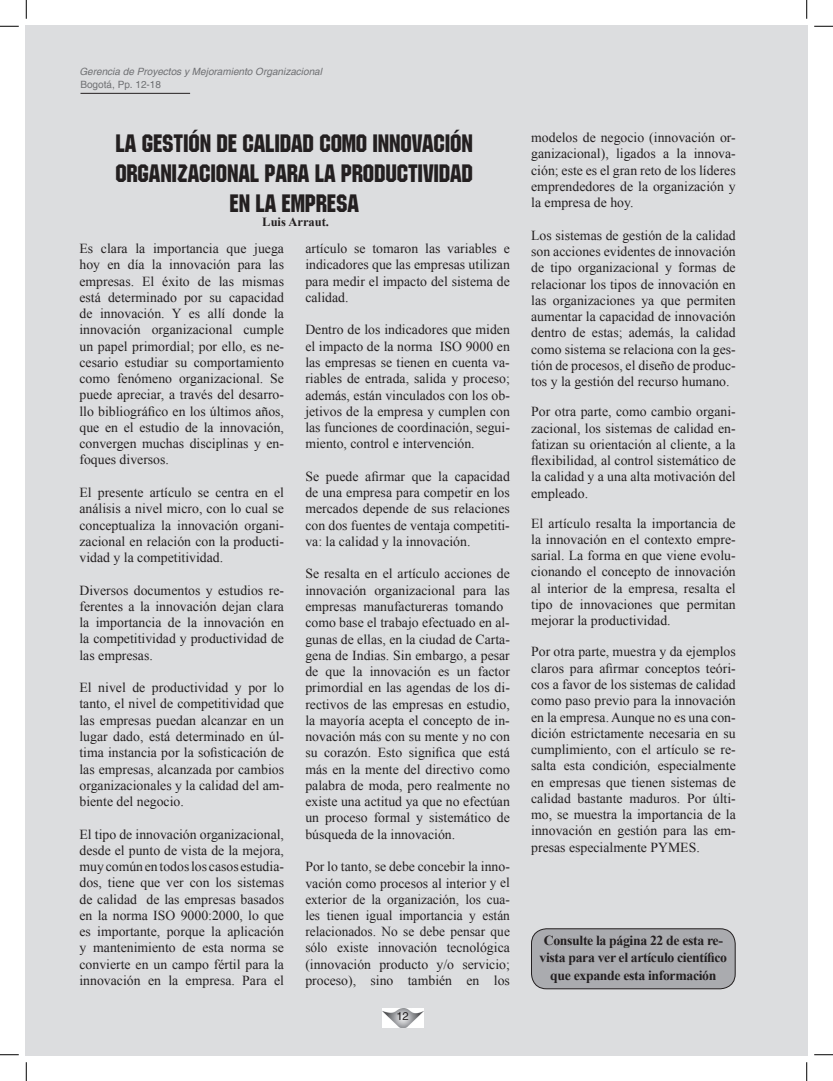
<style>
.page{position:relative;width:833px;height:1081px;background:#fff}
.page>*{position:absolute;margin:0;border:0;box-sizing:border-box;transform-origin:0 0}
.t1{font:25px/30px "Machine IT Cby BT";letter-spacing:-.01em;color:#231f20;text-align:center}
.t2{font:13.75px/16.2px "Times New Roman";color:#231f20;text-align:justify}
.t3{font:700 13.75px/17.5px "Times New Roman";letter-spacing:-.025em;color:#231f20;text-align:center}
.t4{font:700 12.5px "Times New Roman";color:#231f20}
.t5{font:11.25px "Helvetica";color:#231f20}
.t6{font:italic 10px "Helvetica";color:#6f7073}
.t7{font:10px "Helvetica";color:#6f7073}
</style>
<div class="page">
<div style="left:25px;top:25px;width:781px;height:1030px;background:#dcdddf"></div>
<hr style="left:80px;top:93px;width:110px;height:1px;background:#231f20">
<img style="left:382px;top:1008px;width:41px;height:19px">
<hr style="left:806px;top:25px;width:1px;height:1030px;background:#dcdddf">
<div style="left:531px;top:928px;width:203px;height:60px;background:#aaabaf;border-radius:15px"></div>
<div style="left:531px;top:928px;width:204px;height:60px;border:1px solid #231f20;border-radius:15px"></div>
<svg style="left:0;top:25px;width:19px;height:2px"></svg>
<svg style="left:814px;top:25px;width:18px;height:2px"></svg>
<svg style="left:0;top:1054px;width:19px;height:1px"></svg>
<svg style="left:814px;top:1054px;width:18px;height:1px"></svg>
<svg style="left:25px;top:0;width:2px;height:19px"></svg>
<svg style="left:25px;top:1062px;width:2px;height:18px"></svg>
<svg style="left:806px;top:0;width:1px;height:19px"></svg>
<svg style="left:806px;top:1062px;width:1px;height:18px"></svg>
<p class="t6" style="left:79px;top:66px;width:244px">Gerencia de Proyectos y Mejoramiento Organizacional</p>
<p class="t7" style="left:80px;top:79px;width:82px">Bogotá, Pp. 12-18</p>
<h1 class="t1" style="left:115px;top:128px;width:359px">LA GESTIÓN DE CALIDAD COMO INNOVACIÓN<br>ORGANIZACIONAL PARA LA PRODUCTIVIDAD<br>EN LA EMPRESA</h1>
<p class="t2" style="left:79px;top:240px;width:206px">Es clara la importancia que juega hoy en día la innovación para las empresas. El éxito de las mismas está determinado por su capacidad de innovación. Y es allí donde la innovación organizacional cumple un papel primordial; por ello, es ne&shy;cesario estudiar su comportamiento como fenómeno organizacional. Se puede apreciar, a través del desarro&shy;llo bibliográfico en los últimos años, que en el estudio de la innovación, convergen muchas disciplinas y en&shy;foques diversos.</p>
<p class="t2" style="left:79px;top:484px;width:206px">El presente artículo se centra en el análisis a nivel micro, con lo cual se conceptualiza la innovación organi&shy;zacional en relación con la producti&shy;vidad y la competitividad.</p>
<p class="t2" style="left:79px;top:581px;width:206px">Diversos documentos y estudios re&shy;ferentes a la innovación dejan clara la importancia de la innovación en la competitividad y productividad de las empresas.</p>
<p class="t2" style="left:79px;top:679px;width:206px">El nivel de productividad y por lo tanto, el nivel de competitividad que las empresas puedan alcanzar en un lugar dado, está determinado en úl&shy;tima instancia por la sofisticación de las empresas, alcanzada por cambios organizacionales y la calidad del am&shy;biente del negocio.</p>
<p class="t2" style="left:79px;top:825px;width:206px">El tipo de innovación organizacional, desde el punto de vista de la mejora, muy común en todos los casos estudia&shy;dos, tiene que ver con los sistemas de calidad de las empresas basados en la norma ISO 9000:2000, lo que es importante, porque la aplicación y mantenimiento de esta norma se convierte en un campo fértil para la innovación en la empresa. Para el</p>
<p class="t4" style="left:262px;top:213px;width:68px">Luis Arraut.</p>
<p class="t2" style="left:305px;top:240px;width:206px">artículo se tomaron las variables e indicadores que las empresas utilizan para medir el impacto del sistema de calidad.</p>
<p class="t2" style="left:305px;top:321px;width:206px">Dentro de los indicadores que miden el impacto de la norma ISO 9000 en las empresas se tienen en cuenta va&shy;riables de entrada, salida y proceso; además, están vinculados con los ob&shy;jetivos de la empresa y cumplen con las funciones de coordinación, segui&shy;miento, control e intervención.</p>
<p class="t2" style="left:305px;top:468px;width:206px">Se puede afirmar que la capacidad de una empresa para competir en los mercados depende de sus relaciones con dos fuentes de ventaja competiti&shy;va: la calidad y la innovación.</p>
<p class="t2" style="left:305px;top:565px;width:206px;text-align:left">Se resalta en el artículo acciones de innovación organizacional para las empresas manufactureras tomando como base el trabajo efectuado en al&shy;gunas de ellas, en la ciudad de Carta&shy;gena de Indias. Sin embargo, a pesar de que la innovación es un factor primordial en las agendas de los di&shy;rectivos de las empresas en estudio, la mayoría acepta el concepto de in&shy;novación más con su mente y no con su corazón. Esto significa que está más en la mente del directivo como palabra de moda, pero realmente no existe una actitud ya que no efectúan un proceso formal y sistemático de búsqueda de la innovación.</p>
<p class="t2" style="left:305px;top:858px;width:206px">Por lo tanto, se debe concebir la inno&shy;vación como procesos al interior y el exterior de la organización, los cua&shy;les tienen igual importancia y están relacionados. No se debe pensar que sólo existe innovación tecnológica (innovación producto y/o servicio; proceso), sino también en los</p>
<p class="t5" style="left:396px;top:1009px;width:14px">12</p>
<p class="t2" style="left:531px;top:129px;width:206px">modelos de negocio (innovación or&shy;ganizacional), ligados a la innova&shy;ción; este es el gran reto de los líderes emprendedores de la organización y la empresa de hoy.</p>
<p class="t2" style="left:531px;top:227px;width:206px">Los sistemas de gestión de la calidad son acciones evidentes de innovación de tipo organizacional y formas de relacionar los tipos de innovación en las organizaciones ya que permiten aumentar la capacidad de innovación dentro de estas; además, la calidad como sistema se relaciona con la ges&shy;tión de procesos, el diseño de produc&shy;tos y la gestión del recurso humano.</p>
<p class="t2" style="left:531px;top:403px;width:206px">Por otra parte, como cambio organi&shy;zacional, los sistemas de calidad en&shy;fatizan su orientación al cliente, a la flexibilidad, al control sistemático de la calidad y a una alta motivación del empleado.</p>
<p class="t2" style="left:531px;top:514px;width:206px">El artículo resalta la importancia de la innovación en el contexto empre&shy;sarial. La forma en que viene evolu&shy;cionando el concepto de innovación al interior de la empresa, resalta el tipo de innovaciones que permitan mejorar la productividad.</p>
<p class="t2" style="left:531px;top:643px;width:206px">Por otra parte, muestra y da ejemplos claros para afirmar conceptos teóri&shy;cos a favor de los sistemas de calidad como paso previo para la innovación en la empresa. Aunque no es una con&shy;dición estrictamente necesaria en su cumplimiento, con el artículo se re&shy;salta esta condición, especialmente en empresas que tienen sistemas de calidad bastante maduros. Por últi&shy;mo, se muestra la importancia de la innovación en gestión para las em&shy;presas especialmente PYMES.</p>
<p class="t3" style="left:539px;top:930px;width:189px">Consulte la página 22 de esta re&shy;vista para ver el artículo científico que expande esta información</p>
</div>
